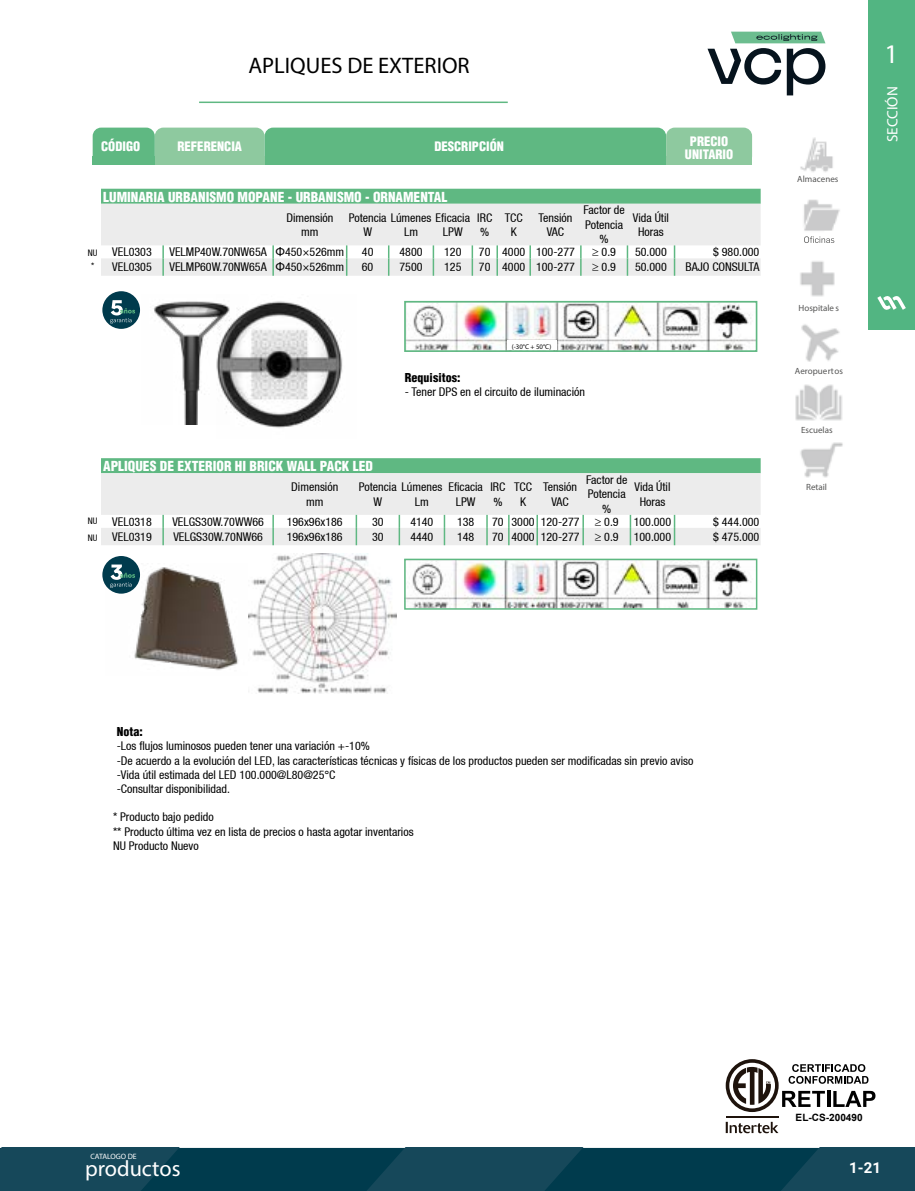
<style>
.page{position:relative;width:915px;height:1191px;background:#fff}
.page>*{position:absolute;margin:0;border:0;box-sizing:border-box;transform-origin:0 0}
.t1{font:27px "Myriad Pro";color:#fff}
.t2{font:22.5px "Myriad Pro";color:#000}
.t3{font:22.2px "Myriad Pro";color:#fff}
.t4{font:15px "Myriad Pro";color:#fff}
.t5{font:700 15px "Roboto";color:#fff}
.t6{font:900 condensed 13.5px "Helvetica";color:#fff}
.t7{font:900 condensed 12.75px/13.5px "Helvetica";color:#fff;text-align:center}
.t8{font:condensed 12px/14.4px "Helvetica 57";color:#000;text-align:center}
.t9{font:900 condensed 12px "Helvetica";color:#000}
.t10{font:700 10.05px "Arial";color:#000}
.t11{font:9px "Myriad Pro";color:#565655}
.t12{font:condensed 9px/17px "Helvetica 57";color:#000}
.t13{font:7.8px "Myriad Pro";color:#fff}
.t14{font:6.9px "Myriad Pro";color:#000}
.s1{font-family:"Arial";font-stretch:normal}
</style>
<div class="page">
<div style="left:867px;top:0;width:47px;height:330px;background:#52b582"></div>
<hr style="left:199px;top:102px;width:308px;height:1px;background:#5fb882">
<svg style="left:707px;top:32px;width:118px;height:63px"></svg>
<svg style="left:877px;top:296px;width:28px;height:14px"></svg>
<svg style="left:0;top:1147px;width:914px;height:44px;background:#0d4355"></svg>
<svg style="left:725px;top:1121px;width:53px;height:12px"></svg>
<hr style="left:725px;top:1116px;width:53px;height:1px;background:#1e130c">
<svg style="left:725px;top:1059px;width:150px;height:53px"></svg>
<img style="left:795px;top:384px;width:47px;height:37px">
<img style="left:800px;top:442px;width:43px;height:36px">
<img style="left:800px;top:261px;width:35px;height:36px">
<img style="left:801px;top:324px;width:39px;height:38px">
<img style="left:804px;top:199px;width:36px;height:32px">
<img style="left:800px;top:137px;width:33px;height:35px">
<svg style="left:804px;top:236px;width:30px;height:7px"></svg>
<div style="left:666px;top:156px;width:85px;height:9px;background:#8ec99f"></div>
<div style="left:155px;top:128px;width:109px;height:37px;background:#8ec99f;border-radius:9px"></div>
<div style="left:264px;top:128px;width:402px;height:37px;background:#5fb882;border-radius:9px"></div>
<div style="left:93px;top:156px;width:62px;height:9px;background:#5fb882"></div>
<div style="left:264px;top:156px;width:402px;height:9px;background:#5fb882"></div>
<div style="left:155px;top:156px;width:109px;height:9px;background:#8ec99f"></div>
<div style="left:93px;top:128px;width:62px;height:37px;background:#5fb882;border-radius:9px"></div>
<div style="left:666px;top:128px;width:85px;height:37px;background:#8ec99f;border-radius:9px"></div>
<div style="left:101px;top:458px;width:659px;height:15px;background:#5fb882"></div>
<svg style="left:101px;top:473px;width:659px;height:72px;fill:#ececec"></svg>
<svg style="left:582px;top:515px;width:1px;height:30px"></svg>
<svg style="left:629px;top:515px;width:2px;height:30px"></svg>
<svg style="left:673px;top:515px;width:2px;height:30px"></svg>
<svg style="left:162px;top:515px;width:2px;height:30px"></svg>
<svg style="left:272px;top:515px;width:2px;height:30px"></svg>
<svg style="left:355px;top:515px;width:2px;height:30px"></svg>
<svg style="left:398px;top:515px;width:2px;height:30px"></svg>
<svg style="left:443px;top:515px;width:2px;height:30px"></svg>
<svg style="left:486px;top:515px;width:1px;height:30px"></svg>
<svg style="left:508px;top:515px;width:1px;height:30px"></svg>
<svg style="left:536px;top:515px;width:2px;height:30px"></svg>
<div style="left:101px;top:189px;width:659px;height:15px;background:#5fb882"></div>
<svg style="left:101px;top:204px;width:659px;height:72px;fill:#ececec"></svg>
<svg style="left:580px;top:245px;width:1px;height:31px"></svg>
<svg style="left:626px;top:245px;width:2px;height:31px"></svg>
<svg style="left:673px;top:245px;width:2px;height:31px"></svg>
<svg style="left:162px;top:245px;width:2px;height:31px"></svg>
<svg style="left:272px;top:245px;width:2px;height:31px"></svg>
<svg style="left:346px;top:245px;width:1px;height:31px"></svg>
<svg style="left:388px;top:245px;width:1px;height:31px"></svg>
<svg style="left:432px;top:245px;width:2px;height:31px"></svg>
<svg style="left:471px;top:245px;width:2px;height:31px"></svg>
<svg style="left:496px;top:245px;width:2px;height:31px"></svg>
<svg style="left:529px;top:245px;width:2px;height:31px"></svg>
<img style="left:154px;top:301px;width:63px;height:123px">
<img style="left:217px;top:301px;width:126px;height:127px">
<img style="left:407px;top:304px;width:347px;height:45px">
<div style="left:404px;top:301px;width:353px;height:51px;border:2px solid #5fb882"></div>
<img style="left:407px;top:561px;width:347px;height:45px">
<div style="left:404px;top:558px;width:353px;height:51px;border:2px solid #5fb882"></div>
<div style="left:506px;top:340px;width:50px;height:10px;background:#fff"></div>
<img style="left:106px;top:563px;width:132px;height:107px">
<div style="left:102px;top:291px;width:38px;height:38px;background:#003b4d;border-radius:50%"></div>
<svg style="left:110px;top:300px;width:25px;height:23px"></svg>
<div style="left:102px;top:556px;width:38px;height:37px;background:#003b4d;border-radius:50%"></div>
<svg style="left:110px;top:564px;width:25px;height:24px"></svg>
<img style="left:248px;top:554px;width:148px;height:140px">
<h2 class="t2" style="left:248px;top:52px;width:222px">APLIQUES DE EXTERIOR</h2>
<p class="t7" style="left:101px;top:140px;width:40px">CÓDIGO</p>
<p class="t7" style="left:177px;top:140px;width:66px">REFERENCIA</p>
<p class="t7" style="left:434px;top:140px;width:71px">DESCRIPCIÓN</p>
<p class="t7" style="left:684px;top:134px;width:50px">PRECIO<br>UNITARIO</p>
<p class="t6" style="left:103px;top:188px;width:345px">LUMINARIA URBANISMO MOPANE - URBANISMO - ORNAMENTAL</p>
<p class="t8" style="left:286px;top:210px;width:48px">Dimensión mm</p>
<p class="t8" style="left:363px;top:210px;width:108px;text-align:left;text-indent:-15px">Potencia Lúmenes Eficacia<br>W</p>
<p class="t8" style="left:404px;top:224px;width:15px">Lm</p>
<p class="t8" style="left:443px;top:224px;width:21px">LPW</p>
<p class="t8" style="left:477px;top:210px;width:16px;text-align:left">IRC %</p>
<p class="t8" style="left:504px;top:210px;width:20px">TCC<br>K</p>
<p class="t8" style="left:538px;top:210px;width:35px">Tensión<br>VAC</p>
<p class="t8" style="left:583px;top:203px;width:43px">Factor de<br>Potencia %</p>
<p class="t8" style="left:632px;top:210px;width:37px">Vida Útil<br>Horas</p>
<p class="t12" style="left:88px;top:244px;width:11px">NU</p>
<p class="t12" style="left:91px;top:258px;width:5px">*</p>
<p class="t8" style="left:112px;top:245px;width:41px">VEL0303</p>
<p class="t8" style="left:169px;top:245px;width:176px">VELMP40W.70NW65A <span class="s1">Φ</span>450×526mm</p>
<p class="t8" style="left:362px;top:245px;width:13px">40</p>
<p class="t8" style="left:399px;top:245px;width:25px">4800</p>
<p class="t8" style="left:444px;top:245px;width:19px">120</p>
<p class="t8" style="left:479px;top:245px;width:97px">70 4000 100-277</p>
<p class="t8" style="left:592px;top:245px;width:25px">≥ 0.9</p>
<p class="t8" style="left:635px;top:245px;width:33px">50.000</p>
<p class="t8" style="left:713px;top:245px;width:48px">$ 980.000</p>
<p class="t8" style="left:112px;top:260px;width:41px">VEL0305</p>
<p class="t8" style="left:169px;top:260px;width:176px">VELMP60W.70NW65A <span class="s1">Φ</span>450×526mm</p>
<p class="t8" style="left:362px;top:260px;width:13px">60</p>
<p class="t8" style="left:399px;top:260px;width:25px">7500</p>
<p class="t8" style="left:444px;top:260px;width:19px">125</p>
<p class="t8" style="left:479px;top:260px;width:97px">70 4000 100-277</p>
<p class="t8" style="left:592px;top:260px;width:25px">≥ 0.9</p>
<p class="t8" style="left:635px;top:260px;width:33px">50.000</p>
<p class="t8" style="left:685px;top:260px;width:75px">BAJO CONSULTA</p>
<p class="t14" style="left:511px;top:342px;width:41px">(-30°C + 50°C)</p>
<p class="t9" style="left:405px;top:370px;width:57px">Requisitos:</p>
<p class="t8" style="left:405px;top:385px;width:181px">- Tener DPS en el circuito de iluminación</p>
<p class="t6" style="left:103px;top:457px;width:271px">APLIQUES DE EXTERIOR HI BRICK WALL PACK LED</p>
<p class="t8" style="left:291px;top:479px;width:48px">Dimensión mm</p>
<p class="t8" style="left:373px;top:479px;width:70px;text-align:left;text-indent:-15px">Potencia Lúmenes<br>W</p>
<p class="t8" style="left:448px;top:479px;width:36px">Eficacia<br>LPW</p>
<p class="t8" style="left:490px;top:479px;width:16px;text-align:left">IRC %</p>
<p class="t8" style="left:514px;top:479px;width:20px">TCC<br>K</p>
<p class="t8" style="left:543px;top:479px;width:35px">Tensión<br>VAC</p>
<p class="t8" style="left:586px;top:472px;width:43px">Factor de<br>Potencia %</p>
<p class="t8" style="left:634px;top:479px;width:37px">Vida Útil<br>Horas</p>
<p class="t8" style="left:415px;top:494px;width:15px">Lm</p>
<p class="t12" style="left:88px;top:512px;width:11px">NU<br>NU</p>
<p class="t8" style="left:112px;top:514px;width:41px">VEL0318</p>
<p class="t8" style="left:172px;top:514px;width:93px">VELGS30W.70WW66</p>
<p class="t8" style="left:287px;top:514px;width:57px">196x96x186</p>
<p class="t8" style="left:372px;top:514px;width:13px">30</p>
<p class="t8" style="left:410px;top:514px;width:25px">4140</p>
<p class="t8" style="left:457px;top:514px;width:19px">138</p>
<p class="t8" style="left:492px;top:514px;width:89px">70 3000 120-277</p>
<p class="t8" style="left:594px;top:514px;width:78px">≥ 0.9 100.000</p>
<p class="t8" style="left:713px;top:514px;width:48px">$ 444.000</p>
<p class="t8" style="left:112px;top:529px;width:41px">VEL0319</p>
<p class="t8" style="left:173px;top:529px;width:91px">VELGS30W.70NW66</p>
<p class="t8" style="left:287px;top:529px;width:57px">196x96x186</p>
<p class="t8" style="left:372px;top:529px;width:13px">30</p>
<p class="t8" style="left:410px;top:529px;width:25px">4440</p>
<p class="t8" style="left:457px;top:529px;width:19px">148</p>
<p class="t8" style="left:492px;top:529px;width:89px">70 4000 120-277</p>
<p class="t8" style="left:594px;top:529px;width:78px">≥ 0.9 100.000</p>
<p class="t8" style="left:713px;top:529px;width:48px">$ 475.000</p>
<p class="t11" style="left:797px;top:173px;width:43px">Almacenes</p>
<p class="t11" style="left:798px;top:302px;width:42px">Hospitale s</p>
<p class="t11" style="left:794px;top:366px;width:49px">Aeropuertos</p>
<p class="t11" style="left:800px;top:424px;width:33px">Escuelas</p>
<p class="t11" style="left:805px;top:481px;width:22px">Retail</p>
<h1 class="t1" style="left:884px;top:37px;width:15px">1</h1>
<p class="t4" style="left:883px;top:142px;width:57px;rotate:-90deg">SECCIÓN</p>
<p class="t9" style="left:117px;top:724px;width:28px">Nota:</p>
<p class="t8" style="left:117px;top:738px;width:578px;text-align:left">-Los flujos luminosos pueden tener una variación +-10%<br>-De acuerdo a la evolución del LED, las características técnicas y físicas de los productos pueden ser modificadas sin previo aviso -Vida útil estimada del LED 100.000@L80@25°C<br>-Consultar disponibilidad.</p>
<p class="t8" style="left:113px;top:809px;width:302px;text-align:left">* Producto bajo pedido<br>** Producto última vez en lista de precios o hasta agotar inventarios<br>NU Producto Nuevo</p>
<p class="t13" style="left:90px;top:1151px;width:48px">CATALOGO DE</p>
<h3 class="t3" style="left:85px;top:1154px;width:97px">productos</h3>
<p class="t10" style="left:795px;top:1110px;width:69px">EL-CS-200490</p>
<p class="t5" style="left:849px;top:1157px;width:33px">1-21</p>
</div>
